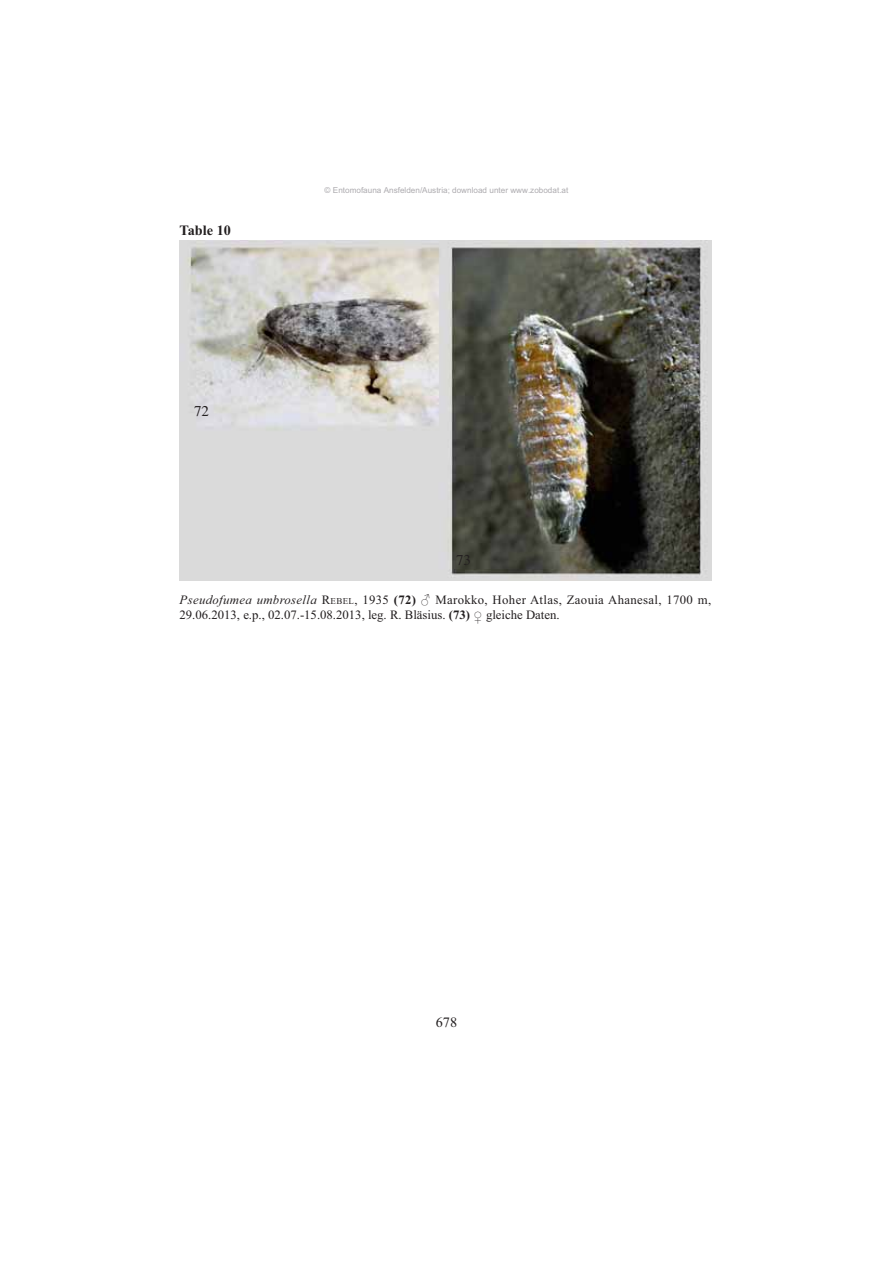
<style>
.page{position:relative;width:893px;height:1263px;background:#fff}
.page>*{position:absolute;margin:0;border:0;box-sizing:border-box;transform-origin:0 0}
.t1{font:15px "Times";color:#231f20}
.t2{font:700 14.25px "Times New Roman";color:#231f20}
.t3{font:14.25px "Times New Roman";color:#231f20}
.t4{font:12.75px/15px "Times New Roman";letter-spacing:.03em;color:#231f20}
.t5{font:12.75px "Times New Roman";color:#231f20}
.t6{font:8.1px "Arial";color:#adabaf}
.s1{font-style:italic}
.s2{font-style:inherit}
.s3{font-size:8.85px}
.s4{font-weight:700}
.s5{font-weight:700;font-style:italic}
</style>
<div class="page">
<img style="left:179px;top:240px;width:532px;height:340px">
<p class="t2" style="left:179px;top:226px;width:53px">Table 10</p>
<p class="t1" style="left:194px;top:405px;width:16px">72</p>
<p class="t6" style="left:324px;top:186px;width:245px">© Entomofauna Ansfelden/Austria; download unter www.zobodat.at</p>
<p class="t1" style="left:456px;top:554px;width:16px">73</p>
<p class="t4" style="left:179px;top:594px;width:533px"><span class="s1">Pseudofumea umbrosella</span> <span class="s2">R</span><span class="s3">EBEL</span>, 1935 <span class="s4">(72)</span> <span class="s5">-</span> Marokko, Hoher Atlas, Zaouia Ahanesal, 1700 m,<br>29.06.2013, e.p., 02.07.-15.08.2013, leg. R. Bläsius. <span class="s4">(73)</span></p>
<p class="t5" style="left:486px;top:610px;width:75px">gleiche Daten.</p>
<p class="t3" style="left:436px;top:1017px;width:23px">678</p>
</div>
